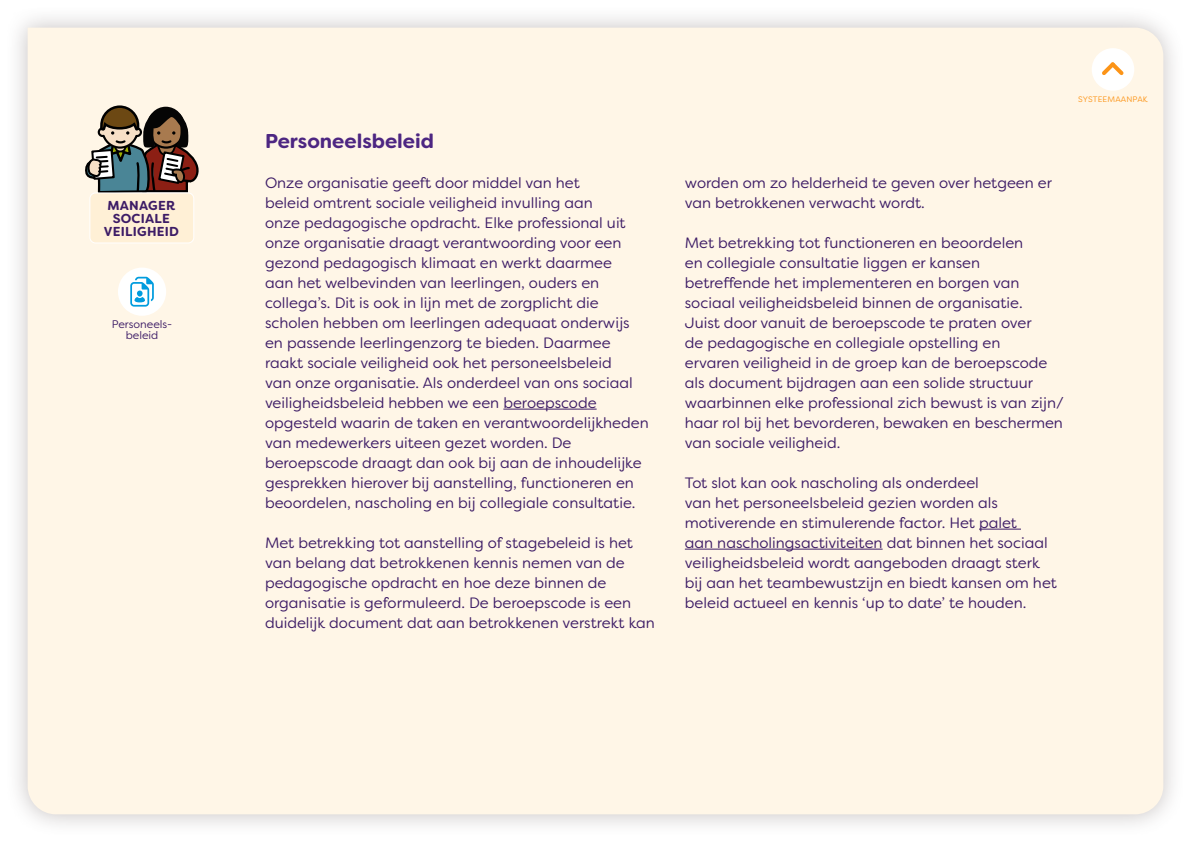
<style>
.page{position:relative;width:1191px;height:842px;background:#fff}
.page>*{position:absolute;margin:0;border:0;box-sizing:border-box;transform-origin:0 0}
.t1{font:700 20px "Filson Soft";color:#4d2682}
.t2{font:15px/20px "Filson Soft";color:#3d1c66}
.t3{font:700 13px/13px "Filson Soft";letter-spacing:.02em;color:#3d1c66;text-align:center}
.t4{font:11px/11px "Filson Soft";color:#3d1c66;text-align:center}
.t5{font:8px "Filson Soft";letter-spacing:.02em;color:#fc9417}
</style>
<div class="page">
<div style="left:5px;top:5px;width:1180px;height:832px;background:#736867;opacity:.4"></div>
<div style="left:28px;top:28px;width:1135px;height:786px;background:#fff6e7"></div>
<div style="left:1091px;top:48px;width:43px;height:43px;background:#fff;border-radius:50%"></div>
<svg style="left:1102px;top:62px;width:22px;height:13px"></svg>
<hr style="left:979px;top:529px;width:42px;height:1px;background:#3d1c66">
<hr style="left:685px;top:549px;width:197px;height:1px;background:#3d1c66">
<hr style="left:503px;top:409px;width:93px;height:1px;background:#3d1c66">
<svg style="left:82px;top:104px;width:118px;height:133px"></svg>
<div style="left:90px;top:193px;width:104px;height:50px;background:#fff0d6;border-radius:6px"></div>
<div style="left:89px;top:192px;width:105px;height:51px;border:1px solid #fff;border-radius:6px"></div>
<div style="left:118px;top:268px;width:48px;height:48px;background:#fff;border-radius:50%"></div>
<svg style="left:130px;top:277px;width:24px;height:30px"></svg>
<p class="t3" style="left:104px;top:199px;width:77px">MANAGER<br>SOCIALE<br>VEILIGHEID</p>
<p class="t4" style="left:112px;top:319px;width:62px">Personeels&shy;beleid</p>
<h1 class="t1" style="left:265px;top:128px;width:170px">Personeelsbeleid</h1>
<p class="t2" style="left:265px;top:172px;width:385px">Onze organisatie geeft door middel van het<br>beleid omtrent sociale veiligheid invulling aan<br>onze pedagogische opdracht. Elke professional uit onze organisatie draagt verantwoording voor een gezond pedagogisch klimaat en werkt daarmee<br>aan het welbevinden van leerlingen, ouders en collega’s. Dit is ook in lijn met de zorgplicht die scholen hebben om leerlingen adequaat onderwijs en passende leerlingenzorg te bieden. Daarmee raakt sociale veiligheid ook het personeelsbeleid<br>van onze organisatie. Als onderdeel van ons sociaal veiligheidsbeleid hebben we een beroepscode opgesteld waarin de taken en verantwoordelijkheden van medewerkers uiteen gezet worden. De beroepscode draagt dan ook bij aan de inhoudelijke gesprekken hierover bij aanstelling, functioneren en beoordelen, nascholing en bij collegiale consultatie.</p>
<p class="t2" style="left:265px;top:532px;width:391px">Met betrekking tot aanstelling of stagebeleid is het van belang dat betrokkenen kennis nemen van de pedagogische opdracht en hoe deze binnen de organisatie is geformuleerd. De beroepscode is een duidelijk document dat aan betrokkenen verstrekt kan</p>
<p class="t5" style="left:1078px;top:94px;width:71px">SYSTEEMAANPAK</p>
<p class="t2" style="left:685px;top:172px;width:369px">worden om zo helderheid te geven over hetgeen er van betrokkenen verwacht wordt.</p>
<p class="t2" style="left:685px;top:232px;width:380px">Met betrekking tot functioneren en beoordelen<br>en collegiale consultatie liggen er kansen betreffende het implementeren en borgen van sociaal veiligheidsbeleid binnen de organisatie.<br>Juist door vanuit de beroepscode te praten over<br>de pedagogische en collegiale opstelling en<br>ervaren veiligheid in de groep kan de beroepscode als document bijdragen aan een solide structuur waarbinnen elke professional zich bewust is van zijn/ haar rol bij het bevorderen, bewaken en beschermen van sociale veiligheid.</p>
<p class="t2" style="left:685px;top:472px;width:373px">Tot slot kan ook nascholing als onderdeel<br>van het personeelsbeleid gezien worden als motiverende en stimulerende factor. Het palet<br>aan nascholingsactiviteiten dat binnen het sociaal veiligheidsbeleid wordt aangeboden draagt sterk bij aan het teambewustzijn en biedt kansen om het beleid actueel en kennis ‘up to date’ te houden.</p>
</div>
